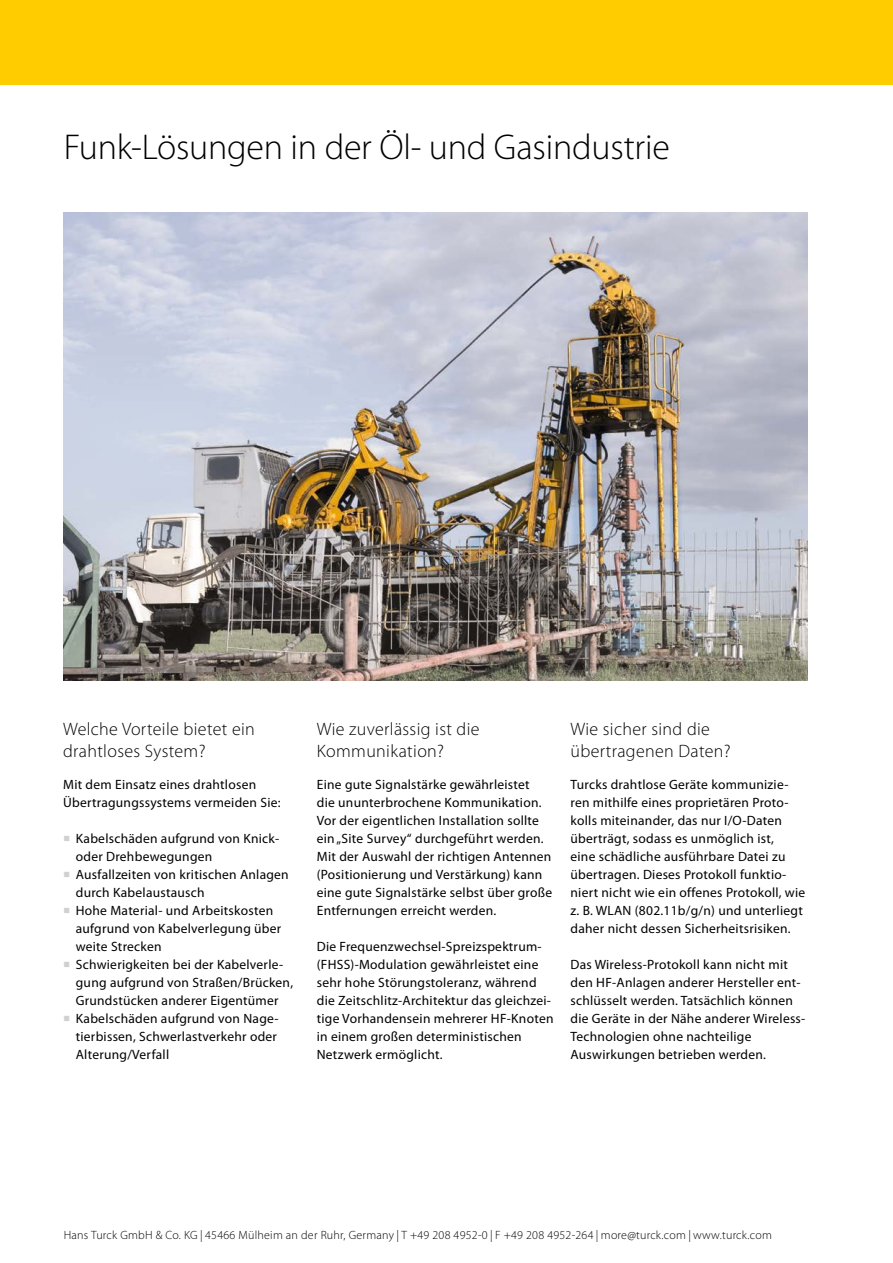
<style>
.page{position:relative;width:893px;height:1263px;background:#fff}
.page>*{position:absolute;margin:0;border:0;box-sizing:border-box;transform-origin:0 0}
.t1{font:300 36px "Myriad Pro";letter-spacing:-.005em;color:#000}
.t2{font:300 18px/22.5px "Myriad Pro";letter-spacing:.02em;color:#000}
.t3{font:13.5px/18px "Myriad Pro";letter-spacing:.02em;color:#000}
.t4{font:300 12px "Myriad Pro";letter-spacing:.02em;color:#000}
.s1{font-family:"Minion Pro";font-size:18px;color:#cfd0d0}
</style>
<div class="page">
<div style="left:0;top:0;width:893px;height:85px;background:#fc0"></div>
<img style="left:63px;top:213px;width:744px;height:468px">
<h1 class="t1" style="left:64px;top:125px;width:608px">Funk-Lösungen in der Öl- und Gasindustrie</h1>
<h2 class="t2" style="left:63px;top:717px;width:193px">Welche Vorteile bietet ein drahtloses System?</h2>
<p class="t3" style="left:63px;top:775px;width:219px">Mit dem Einsatz eines drahtlosen<br>Übertragungssystems vermeiden Sie:</p>
<p class="t3" style="left:76px;top:829px;width:205px;text-indent:-13px"><span class="s1">■</span> Kabelschäden aufgrund von Knick&shy;oder Drehbewegungen</p>
<p class="t3" style="left:76px;top:865px;width:214px;text-indent:-13px"><span class="s1">■</span> Ausfallzeiten von kritischen Anlagen durch Kabelaustausch</p>
<p class="t3" style="left:76px;top:901px;width:207px;text-indent:-13px"><span class="s1">■</span> Hohe Material- und Arbeitskosten aufgrund von Kabelverlegung über weite Strecken</p>
<p class="t3" style="left:76px;top:955px;width:219px;text-indent:-13px"><span class="s1">■</span> Schwierigkeiten bei der Kabelverle&shy;gung aufgrund von Straßen/Brücken,<br>Grundstücken anderer Eigentümer</p>
<p class="t3" style="left:76px;top:1009px;width:204px;text-indent:-13px"><span class="s1">■</span> Kabelschäden aufgrund von Nage&shy;tierbissen, Schwerlastverkehr oder<br>Alterung/Verfall</p>
<h2 class="t2" style="left:317px;top:717px;width:164px">Wie zuverlässig ist die<br>Kommunikation?</h2>
<p class="t3" style="left:317px;top:775px;width:237px">Eine gute Signalstärke gewährleistet<br>die ununterbrochene Kommunikation.<br>Vor der eigentlichen Installation sollte ein „Site Survey“ durchgeführt werden.<br>Mit der Auswahl der richtigen Antennen (Positionierung und Verstärkung) kann eine gute Signalstärke selbst über große Entfernungen erreicht werden.</p>
<p class="t3" style="left:317px;top:937px;width:238px">Die Frequenzwechsel-Spreizspektrum-(FHSS)-Modulation gewährleistet eine sehr hohe Störungstoleranz, während die Zeitschlitz-Architektur das gleichzei&shy;tige Vorhandensein mehrerer HF-Knoten in einem großen deterministischen Netzwerk ermöglicht.</p>
<h2 class="t2" style="left:570px;top:717px;width:162px">Wie sicher sind die übertragenen Daten?</h2>
<p class="t3" style="left:570px;top:775px;width:236px">Turcks drahtlose Geräte kommunizie&shy;ren mithilfe eines proprietären Proto&shy;kolls miteinander, das nur I/O-Daten überträgt, sodass es unmöglich ist,<br>eine schädliche ausführbare Datei zu übertragen. Dieses Protokoll funktio&shy;niert nicht wie ein offenes Protokoll, wie z. B. WLAN (802.11b/g/n) und unterliegt daher nicht dessen Sicherheitsrisiken.</p>
<p class="t3" style="left:570px;top:955px;width:236px">Das Wireless-Protokoll kann nicht mit den HF-Anlagen anderer Hersteller ent&shy;schlüsselt werden. Tatsächlich können die Geräte in der Nähe anderer Wireless-Technologien ohne nachteilige Auswirkungen betrieben werden.</p>
<p class="t4" style="left:64px;top:1228px;width:709px">Hans Turck GmbH &amp; Co. KG | 45466 Mülheim an der Ruhr, Germany | T +49 208 4952-0 | F +49 208 4952-264 | more@turck.com | www.turck.com</p>
</div>
